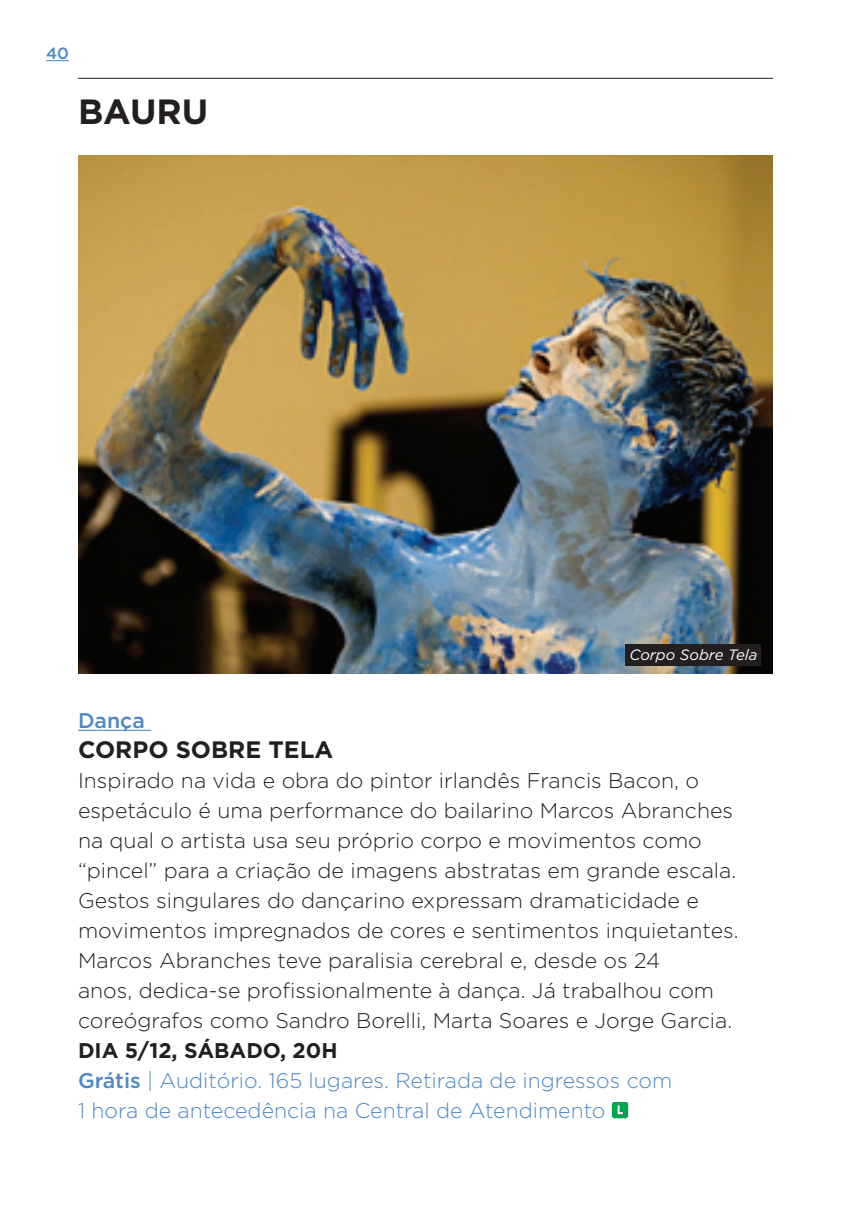
<style>
.page{position:relative;width:851px;height:1205px;background:#fff}
.page>*{position:absolute;margin:0;border:0;box-sizing:border-box;transform-origin:0 0}
.t1{font:700 35px "Gotham";color:#231f20}
.t2{font:700 23.75px "Gotham";color:#231f20}
.t3{font:300 21.25px/30px "Gotham";color:#231f20}
.t4{font:300 21.25px/30px "Gotham";color:#4d87c6}
.t5{font:500 21.25px "Gotham";color:#4d87c6}
.t6{font:500 16.25px "Gotham";color:#4d87c6}
.t7{font:italic 15px "Gotham";color:#fff}
.s1{font-weight:700;color:#231f20}
.s2{font-weight:500}
</style>
<div class="page">
<svg style="left:46px;top:60px;width:23px;height:1px"></svg>
<hr style="left:78px;top:78px;width:694px;height:1px;background:#231f20">
<img style="left:78px;top:156px;width:694px;height:517px">
<div style="left:625px;top:644px;width:135px;height:21px;background:#231f20"></div>
<hr style="left:78px;top:730px;width:73px;height:1px;background:#4d87c6">
<div style="left:611px;top:1102px;width:17px;height:16px;background:#00a54f;border-radius:2px"></div>
<svg style="left:617px;top:1105px;width:6px;height:9px"></svg>
<p class="t6" style="left:46px;top:43px;width:24px">40</p>
<h1 class="t1" style="left:78px;top:89px;width:52px">BAURU</h1>
<p class="t7" style="left:629px;top:645px;width:129px">Corpo Sobre Tela</p>
<p class="t5" style="left:78px;top:707px;width:68px">Dança</p>
<p class="t2" style="left:78px;top:734px;width:257px">CORPO SOBRE TELA</p>
<p class="t3" style="left:78px;top:765px;width:662px">Inspirado na vida e obra do pintor irlandês Francis Bacon, o espetáculo é uma performance do bailarino Marcos Abranches na qual o artista usa seu próprio corpo e movimentos como “pincel” para a criação de imagens abstratas em grande escala.<br>Gestos singulares do dançarino expressam dramaticidade e movimentos impregnados de cores e sentimentos inquietantes.<br>Marcos Abranches teve paralisia cerebral e, desde os 24<br>anos, dedica-se profissionalmente à dança. Já trabalhou com coreógrafos como Sandro Borelli, Marta Soares e Jorge Garcia.</p>
<p class="t4" style="left:78px;top:1035px;width:595px"><span class="s1">DIA 5/12, SÁBADO, 20H<br></span><span class="s2">Grátis</span> | Auditório. 165 lugares. Retirada de ingressos com<br>1 hora de antecedência na Central de Atendimento</p>
</div>
